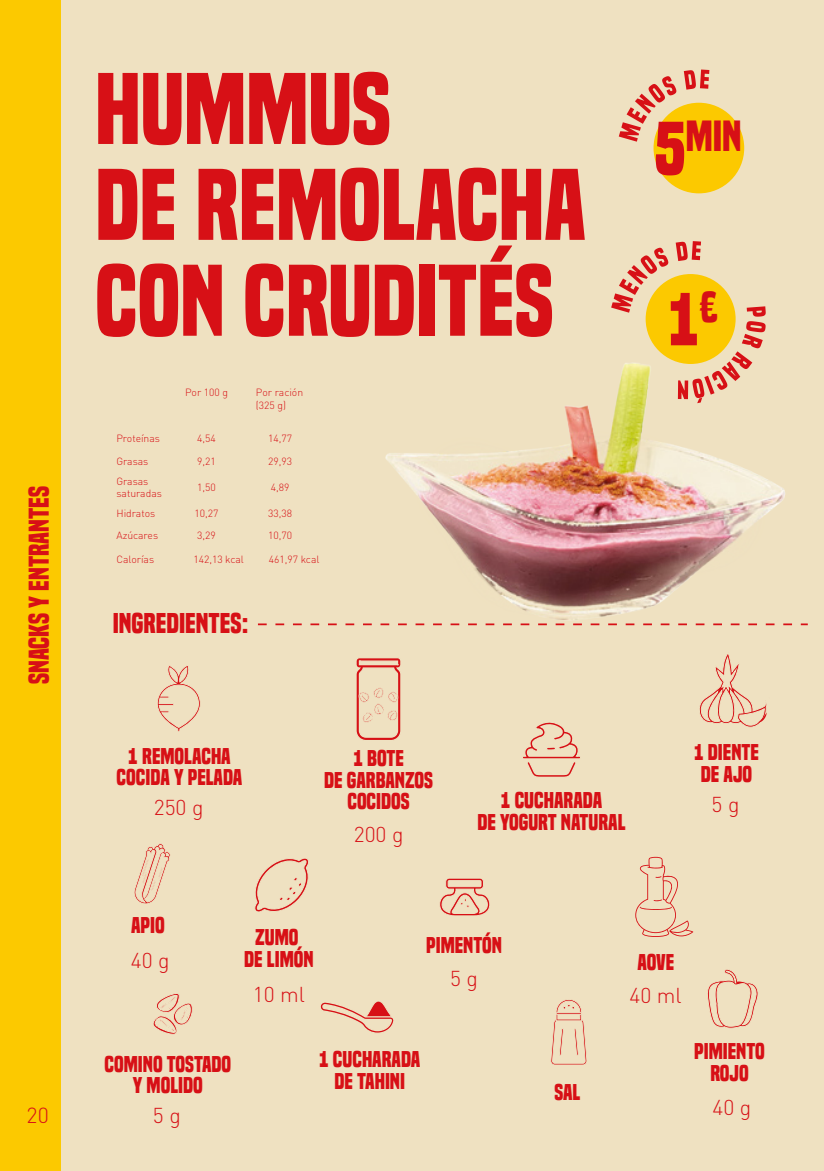
<style>
.page{position:relative;width:824px;height:1171px;background:#fff}
.page>*{position:absolute;margin:0;border:0;box-sizing:border-box;transform-origin:0 0}
.t1{font:700 93.8px/95.9px "Built Titling Rg";color:#d71016}
.t2{font:700 69.12px "Built Titling Rg";color:#d71016}
.t3{font:700 40.6px "Built Titling Rg";color:#d71016}
.t4{font:700 26.6px "Built Titling Rg";color:#d71016}
.t5{font:300 21.53px "DINOT";color:#d71016}
.t6{font:700 21.35px/21.7px "Built Titling Rg";color:#d71016;text-align:center}
.t7{font:300 21.35px "DINOT";color:#d71016}
.t8{font:300 10.33px/22.2px "DINOT";color:#d71016}
.s1{font-size:69.65px}
</style>
<div class="page">
<div style="left:0;top:0;width:823px;height:1171px;background:#efe1c1"></div>
<div style="left:0;top:0;width:61px;height:1171px;background:#fcc900"></div>
<div style="left:653px;top:103px;width:91px;height:90px;background:#fcc900;border-radius:50%"></div>
<svg style="left:618px;top:76px;width:58px;height:66px"></svg>
<svg style="left:683px;top:69px;width:26px;height:21px"></svg>
<svg style="left:258px;top:623px;width:549px;height:2px"></svg>
<svg style="left:699px;top:654px;width:68px;height:74px"></svg>
<svg style="left:157px;top:665px;width:44px;height:67px"></svg>
<svg style="left:153px;top:994px;width:40px;height:41px"></svg>
<svg style="left:550px;top:999px;width:37px;height:66px"></svg>
<svg style="left:635px;top:857px;width:58px;height:80px"></svg>
<svg style="left:439px;top:878px;width:51px;height:38px"></svg>
<svg style="left:254px;top:858px;width:55px;height:54px"></svg>
<svg style="left:523px;top:722px;width:57px;height:55px"></svg>
<svg style="left:320px;top:1001px;width:74px;height:32px"></svg>
<svg style="left:356px;top:658px;width:45px;height:82px"></svg>
<img style="left:367px;top:357px;width:433px;height:269px">
<div style="left:645px;top:274px;width:90px;height:90px;background:#fcc900;border-radius:50%"></div>
<svg style="left:611px;top:248px;width:57px;height:65px"></svg>
<svg style="left:675px;top:241px;width:26px;height:20px"></svg>
<svg style="left:677px;top:306px;width:88px;height:97px"></svg>
<svg style="left:707px;top:969px;width:51px;height:59px"></svg>
<svg style="left:134px;top:843px;width:36px;height:61px"></svg>
<p class="t4" style="left:23px;top:684px;width:200px;rotate:-90deg">SNACKS Y ENTRANTES</p>
<p class="t5" style="left:27px;top:1102px;width:24px">20</p>
<h1 class="t1" style="left:95px;top:62px;width:492px">HUMMUS<br>DE REMOLACHA<br>CON CRUDITÉS</h1>
<p class="t8" style="left:116px;top:427px;width:45px">Proteínas</p>
<p class="t8" style="left:116px;top:451px;width:33px;line-height:20.1px">Grasas<br>Grasas</p>
<p class="t8" style="left:116px;top:483px;width:47px;line-height:20.1px">saturadas<br>Hidratos</p>
<p class="t8" style="left:116px;top:524px;width:43px">Azúcares</p>
<p class="t8" style="left:116px;top:548px;width:39px">Calorías</p>
<p class="t8" style="left:185px;top:381px;width:44px">Por 100 g</p>
<p class="t8" style="left:197px;top:427px;width:20px">4,54<br>9,21</p>
<p class="t8" style="left:197px;top:476px;width:20px">1,50</p>
<p class="t8" style="left:194px;top:503px;width:25px">10,27<br>3,29</p>
<p class="t8" style="left:193px;top:548px;width:52px">142,13 kcal</p>
<p class="t8" style="left:256px;top:386px;width:49px;line-height:12.4px">Por ración (325 g)</p>
<p class="t8" style="left:268px;top:427px;width:25px">14,77<br>29,93</p>
<p class="t8" style="left:271px;top:476px;width:20px">4,89</p>
<p class="t8" style="left:268px;top:503px;width:25px">33,38<br>10,70</p>
<p class="t8" style="left:269px;top:548px;width:52px">461,97 kcal</p>
<p class="t4" style="left:113px;top:607px;width:137px">INGREDIENTES:</p>
<h3 class="t3" style="left:654px;top:112px;width:89px"><span class="s1">5</span>MIN</h3>
<h2 class="t2" style="left:668px;top:279px;width:51px">1<sup>€</sup></h2>
<p class="t6" style="left:117px;top:745px;width:127px">1 REMOLACHA<br>COCIDA Y PELADA</p>
<p class="t7" style="left:154px;top:794px;width:51px">250 g</p>
<p class="t6" style="left:324px;top:747px;width:110px">1 BOTE<br>DE GARBANZOS<br>COCIDOS</p>
<p class="t7" style="left:354px;top:821px;width:51px">200 g</p>
<p class="t6" style="left:477px;top:790px;width:149px">1 CUCHARADA<br>DE YOGURT NATURAL</p>
<p class="t6" style="left:694px;top:742px;width:66px">1 DIENTE<br>DE AJO</p>
<p class="t7" style="left:711px;top:791px;width:29px">5 g</p>
<p class="t6" style="left:131px;top:914px;width:35px">APIO</p>
<p class="t7" style="left:131px;top:947px;width:40px">40 g</p>
<p class="t6" style="left:244px;top:927px;width:71px">ZUMO<br>DE LIMÓN</p>
<p class="t7" style="left:253px;top:981px;width:54px">10 ml</p>
<p class="t6" style="left:426px;top:934px;width:77px">PIMENTÓN</p>
<p class="t7" style="left:450px;top:965px;width:29px">5 g</p>
<p class="t6" style="left:104px;top:1053px;width:128px">COMINO TOSTADO<br>Y MOLIDO</p>
<p class="t7" style="left:153px;top:1102px;width:29px">5 g</p>
<p class="t6" style="left:319px;top:1048px;width:103px">1 CUCHARADA<br>DE TAHINI</p>
<p class="t6" style="left:554px;top:1081px;width:28px">SAL</p>
<p class="t6" style="left:637px;top:952px;width:38px">AOVE</p>
<p class="t7" style="left:629px;top:982px;width:54px">40 ml</p>
<p class="t6" style="left:694px;top:1040px;width:72px">PIMIENTO<br>ROJO</p>
<p class="t7" style="left:712px;top:1094px;width:40px">40 g</p>
</div>
